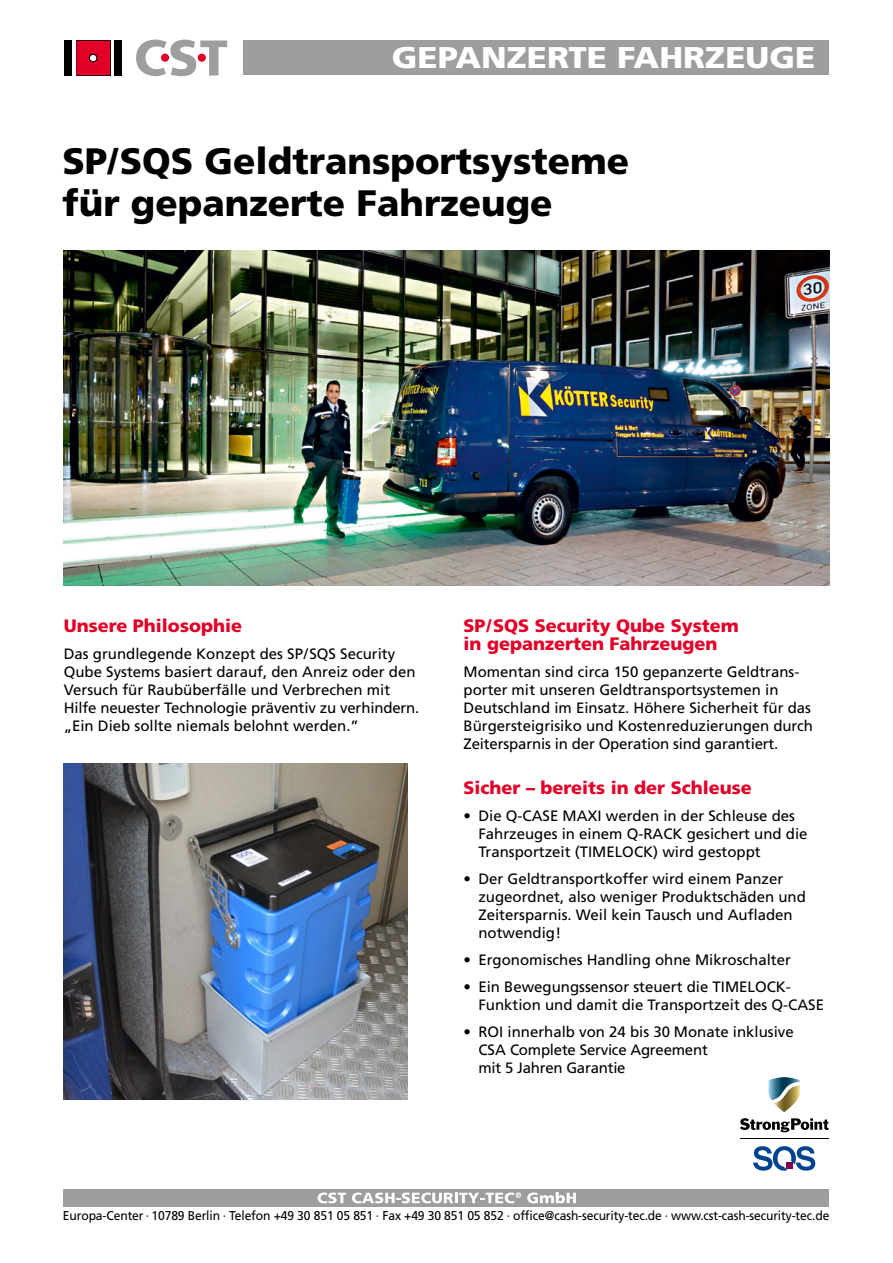
<style>
.page{position:relative;width:893px;height:1263px;background:#fff}
.page>*{position:absolute;margin:0;border:0;box-sizing:border-box;transform-origin:0 0}
.t1{font:900 36.75px/42px "Frutiger";color:#000}
.t2{font:900 30px "Frutiger";color:#fff;scale:1.1 1}
.t3{font:900 18px/18px "Frutiger";color:#e30028}
.t4{font:15px/18px "Frutiger";color:#000}
.t5{font:12.75px "Frutiger";letter-spacing:-.01em;color:#000;scale:.95 1}
</style>
<div class="page">
<div style="left:243px;top:40px;width:586px;height:35px;background:#9d9ea0"></div>
<div style="left:64px;top:40px;width:8px;height:36px;background:#000"></div>
<div style="left:114px;top:40px;width:8px;height:36px;background:#000"></div>
<svg style="left:76px;top:40px;width:34px;height:36px"></svg>
<div style="left:77px;top:41px;width:32px;height:34px;background:#e30028"></div>
<div style="left:77px;top:41px;width:33px;height:34px;border:1px solid #e30028"></div>
<div style="left:89px;top:54px;width:8px;height:8px;border:1px solid #000;border-radius:50%"></div>
<svg style="left:90px;top:55px;width:6px;height:6px"></svg>
<svg style="left:136px;top:40px;width:91px;height:36px"></svg>
<div style="left:198px;top:54px;width:8px;height:8px;background:#e30028;border-radius:50%"></div>
<div style="left:64px;top:1189px;width:765px;height:17px;background:#9d9ea0"></div>
<svg style="left:318px;top:1192px;width:28px;height:11px"></svg>
<svg style="left:352px;top:1192px;width:169px;height:11px"></svg>
<svg style="left:527px;top:1192px;width:49px;height:11px"></svg>
<svg style="left:740px;top:1077px;width:88px;height:55px"></svg>
<svg style="left:753px;top:1146px;width:62px;height:24px"></svg>
<div style="left:786px;top:1162px;width:7px;height:7px;background:#7d0051"></div>
<hr style="left:740px;top:1138px;width:89px;height:1px;background:#000">
<img style="left:64px;top:251px;width:765px;height:335px">
<img style="left:64px;top:763px;width:344px;height:336px">
<h2 class="t2" style="left:392px;top:39px;width:386px">GEPANZERTE FAHRZEUGE</h2>
<h1 class="t1" style="left:63px;top:140px;width:568px">SP/SQS Geldtransportsysteme für gepanzerte Fahrzeuge</h1>
<p class="t3" style="left:64px;top:617px;width:180px">Unsere Philosophie</p>
<p class="t4" style="left:64px;top:645px;width:357px">Das grundlegende Konzept des SP/SQS Security Qube Systems basiert darauf, den Anreiz oder den Versuch für Raubüberfälle und Verbrechen mit Hilfe neuester Technologie präventiv zu verhindern. „Ein Dieb sollte niemals belohnt werden.”</p>
<p class="t3" style="left:463px;top:617px;width:277px">SP/SQS Security Qube System in gepanzerten Fahrzeugen</p>
<p class="t4" style="left:463px;top:663px;width:351px">Momentan sind circa 150 gepanzerte Geldtrans&shy;porter mit unseren Geldtransportsystemen in Deutschland im Einsatz. Höhere Sicherheit für das Bürgersteigrisiko und Kostenreduzierungen durch Zeitersparnis in der Operation sind garantiert.</p>
<p class="t3" style="left:463px;top:779px;width:290px">Sicher – bereits in der Schleuse</p>
<p class="t4" style="left:478px;top:807px;width:331px;text-indent:-15px">• Die Q-CASE MAXI werden in der Schleuse des<br>Fahrzeuges in einem Q-RACK gesichert und die<br>Transportzeit (TIMELOCK) wird gestoppt</p>
<p class="t4" style="left:478px;top:870px;width:329px;text-indent:-15px">• Der Geldtransportkoffer wird einem Panzer zugeordnet, also weniger Produktschäden und Zeitersparnis. Weil kein Tausch und Aufladen notwendig!</p>
<p class="t4" style="left:463px;top:951px;width:329px">• Ergonomisches Handling ohne Mikroschalter</p>
<p class="t4" style="left:478px;top:978px;width:347px;text-indent:-15px">• Ein Bewegungssensor steuert die TIMELOCK-<br>Funktion und damit die Transportzeit des Q-CASE</p>
<p class="t4" style="left:478px;top:1023px;width:317px;text-indent:-15px">• ROI innerhalb von 24 bis 30 Monate inklusive<br>CSA Complete Service Agreement<br>mit 5 Jahren Garantie</p>
<p class="t5" style="left:63px;top:1208px;width:808px">Europa-Center · 10789 Berlin · Telefon +49 30 851 05 851 · Fax +49 30 851 05 852 · office@cash-security-tec.de · www.cst-cash-security-tec.de</p>
</div>
